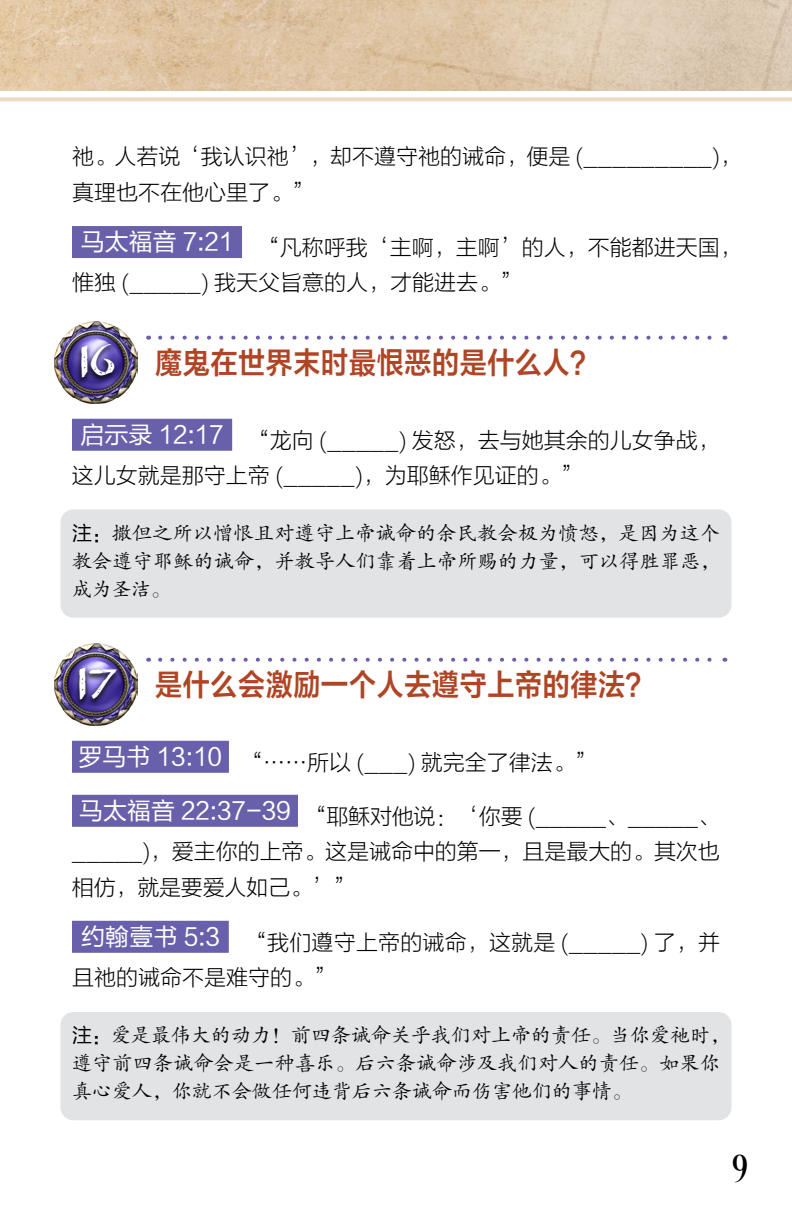
<style>
.page{position:relative;width:792px;height:1224px;background:#fff}
.page>*{position:absolute;margin:0;border:0;box-sizing:border-box;transform-origin:0 0}
.t1{font:700 50px "Carta Marina";color:#fff}
.t2{font:40px "Desire Pro";color:#000}
.t3{font:30px "FZLTZCHK GBK1 0";letter-spacing:.025em;color:#af4524;scale:.9 1}
.t4{font:22px/35px "FZLTKHK GBK1 0";color:#000}
.t5{font:20px/28px "FZKTK GBK1 0";letter-spacing:.015em;color:#000;text-align:justify}
.s1{font-family:"FZLTHK GBK1 0"}
</style>
<div class="page">
<img style="left:0;top:0;width:792px;height:91px">
<svg style="left:0;top:97px;width:792px;height:4px;background:#eedec8"></svg>
<div style="left:72px;top:226px;width:170px;height:32px;background:#6860aa"></div>
<div style="left:72px;top:419px;width:160px;height:32px;background:#6860aa"></div>
<div style="left:72px;top:741px;width:157px;height:32px;background:#6860aa"></div>
<div style="left:72px;top:795px;width:226px;height:32px;background:#6860aa"></div>
<div style="left:72px;top:921px;width:157px;height:32px;background:#6860aa"></div>
<img style="left:54px;top:321px;width:83px;height:82px">
<div style="left:75px;top:342px;width:44px;height:44px;background:#000;opacity:.75"></div>
<img style="left:54px;top:643px;width:83px;height:82px">
<div style="left:74px;top:666px;width:48px;height:42px;background:#000;opacity:.75"></div>
<svg style="left:160px;top:336px;width:552px;height:4px"></svg>
<svg style="left:160px;top:658px;width:552px;height:4px"></svg>
<div style="left:60px;top:1012px;width:672px;height:108px;background:#e2e3e4;border-radius:13px"></div>
<div style="left:60px;top:509px;width:672px;height:109px;background:#e2e3e4;border-radius:13px"></div>
<p class="t4" style="left:72px;top:139px;width:671px;line-height:36px">祂。人若说‘我认识祂’，却不遵守祂的诫命，便是 (_________)，真理也不在他心里了。”</p>
<p class="t4" style="left:72px;top:231px;width:671px;text-indent:9px"><sup>马太福音</sup> <sup>7:21</sup> “凡称呼我‘主啊，主啊’的人，不能都进天国，惟独 (_____) 我天父旨意的人，才能进去。”</p>
<h1 class="t1" style="left:80px;top:331px;width:37px">16</h1>
<h3 class="t3" style="left:155px;top:346px;width:493px">魔鬼在世界末时最恨恶的是什么人？</h3>
<p class="t4" style="left:72px;top:424px;width:650px;text-indent:8px"><sup>启示录</sup> <sup>12:17</sup> “龙向 (_____) 发怒，去与她其余的儿女争战，这儿女就是那守上帝 (_____)，为耶稣作见证的。”</p>
<p class="t5" style="left:72px;top:520px;width:650px"><span class="s1">注：</span>撒但之所以憎恨且对遵守上帝诫命的余民教会极为愤怒，是因为这个教会遵守耶稣的诫命，并教导人们靠着上帝所赐的力量，可以得胜罪恶，成为圣洁。</p>
<h1 class="t1" style="left:78px;top:653px;width:41px">17</h1>
<h3 class="t3" style="left:155px;top:668px;width:554px">是什么会激励一个人去遵守上帝的律法？</h3>
<p class="t4" style="left:79px;top:746px;width:520px"><sup>罗马书</sup> <sup>13:10</sup> “……所以 (___) 就完全了律法。”</p>
<p class="t4" style="left:72px;top:799px;width:649px;text-align:justify;text-indent:7px"><sup>马太福音</sup> <sup>22:37-39</sup> “耶稣对他说：‘你要 (_____、_____、_____)，爱主你的上帝。这是诫命中的第一，且是最大的。其次也相仿，就是要爱人如己。’”</p>
<p class="t4" style="left:72px;top:926px;width:650px;text-indent:9px"><sup>约翰壹书</sup> <sup>5:3</sup> “我们遵守上帝的诫命，这就是 (_____) 了，并且祂的诫命不是难守的。”</p>
<p class="t5" style="left:72px;top:1022px;width:659px;text-align:left"><span class="s1">注：</span>爱是最伟大的动力！前四条诫命关乎我们对上帝的责任。当你爱祂时，遵守前四条诫命会是一种喜乐。后六条诫命涉及我们对人的责任。如果你真心爱人，你就不会做任何违背后六条诫命而伤害他们的事情。</p>
<h2 class="t2" style="left:733px;top:1145px;width:17px">9</h2>
</div>
